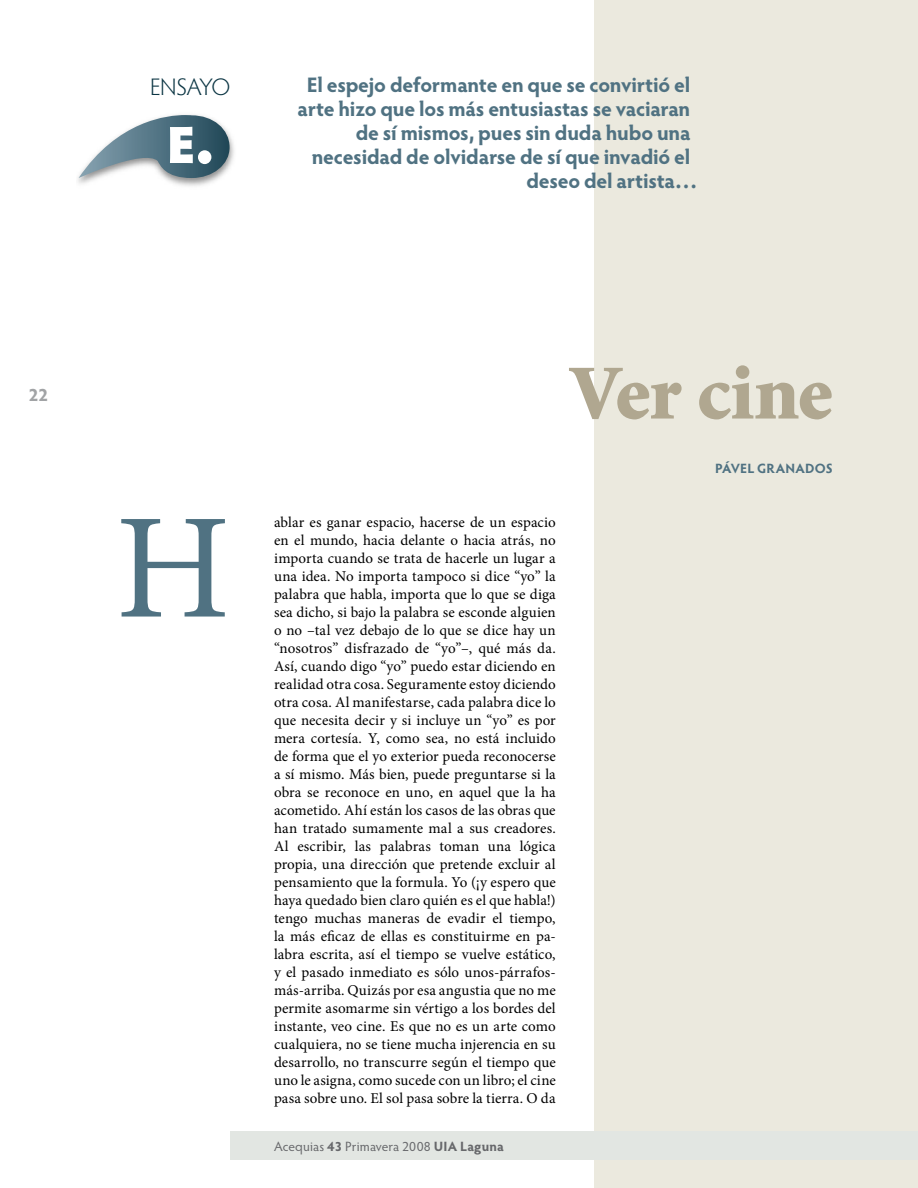
<style>
.page{position:relative;width:918px;height:1188px;background:#fff}
.page>*{position:absolute;margin:0;border:0;box-sizing:border-box;transform-origin:0 0}
.t1{font:150px "Minion Pro";color:#507282}
.t2{font:900 78px "Minion Std";letter-spacing:-.01em;color:#b0a790}
.t3{font:900 52.5px "Hypatia Sans Pro";color:#fff}
.t4{font:300 24px "Hypatia Sans Pro";letter-spacing:-.015em;color:#0b3543}
.t5{font:700 21px "Hypatia Sans Pro";letter-spacing:-.01em;color:#507282}
.t6{font:700 18px "Hypatia Sans Pro";color:#a1a3a5}
.t7{font:15px/18px "Minion Pro";letter-spacing:.005em;color:#000;text-align:justify}
.t8{font:13.5px "Hypatia Sans Pro";letter-spacing:.01em;color:#67686b}
.t9{font:700 13.5px "Hypatia Sans Pro";letter-spacing:.02em;color:#507282}
.s1{font-size:57.6px}
.s2{font-weight:700}
</style>
<div class="page">
<div style="left:595px;top:0;width:323px;height:1188px;background:#ebe9de"></div>
<div style="left:230px;top:1131px;width:688px;height:29px;background:#e2e6e2"></div>
<img style="left:78px;top:114px;width:156px;height:72px">
<svg style="left:79px;top:115px;width:151px;height:63px"></svg>
<p class="t6" style="left:29px;top:388px;width:21px">22</p>
<h3 class="t4" style="left:150px;top:72px;width:82px">ENSAYO</h3>
<h3 class="t3" style="left:166px;top:114px;width:49px">E<span class="s1">.</span></h3>
<h3 class="t5" style="left:307px;top:77px;width:385px">El espejo deformante en que se convirtió el</h3>
<h3 class="t5" style="left:297px;top:101px;width:394px">arte hizo que los más entusiastas se vaciaran</h3>
<h3 class="t5" style="left:356px;top:125px;width:336px">de sí mismos, pues sin duda hubo una</h3>
<h3 class="t5" style="left:312px;top:149px;width:380px">necesidad de olvidarse de sí que invadió el</h3>
<h3 class="t5" style="left:526px;top:173px;width:173px">deseo del artista…</h3>
<h1 class="t1" style="left:116px;top:509px;width:116px">H</h1>
<h2 class="t2" style="left:569px;top:346px;width:265px">Ver cine</h2>
<p class="t9" style="left:715px;top:463px;width:119px">PÁVEL GRANADOS</p>
<p class="t7" style="left:274px;top:514px;width:283px">ablar es ganar espacio, hacerse de un espacio en el mundo, hacia delante o hacia atrás, no importa cuando se trata de hacerle un lugar a una idea. No importa tampoco si dice “yo” la palabra que habla, importa que lo que se diga sea dicho, si bajo la palabra se esconde alguien o no –tal vez debajo de lo que se dice hay un “nosotros” disfrazado de “yo”–, qué más da.<br>Así, cuando digo “yo” puedo estar diciendo en realidad otra cosa. Seguramente estoy diciendo otra cosa. Al manifestarse, cada palabra dice lo que necesita decir y si incluye un “yo” es por mera cortesía. Y, como sea, no está incluido de forma que el yo exterior pueda reconocerse a sí mismo. Más bien, puede preguntarse si la obra se reconoce en uno, en aquel que la ha acometido. Ahí están los casos de las obras que han tratado sumamente mal a sus creadores.<br>Al escribir, las palabras toman una lógica propia, una dirección que pretende excluir al pensamiento que la formula. Yo (¡y espero que haya quedado bien claro quién es el que habla!) tengo muchas maneras de evadir el tiempo, la más eficaz de ellas es constituirme en pa&shy;labra escrita, así el tiempo se vuelve estático, y el pa sado inmedia to es sólo unos-párrafos&shy;más-arriba. Quizás por esa angustia que no me permite asomarme sin vértigo a los bordes del instante, veo cine. Es que no es un arte como cualquiera, no se tiene mucha injerencia en su desarrollo, no transcurre según el tiempo que uno le asigna, como sucede con un libro; el cine pasa sobre uno. El sol pasa sobre la tierra. O da</p>
<p class="t8" style="left:274px;top:1138px;width:231px">Acequias <span class="s2">43</span> Primavera 2008 <span class="s2">UIA Laguna</span></p>
</div>
